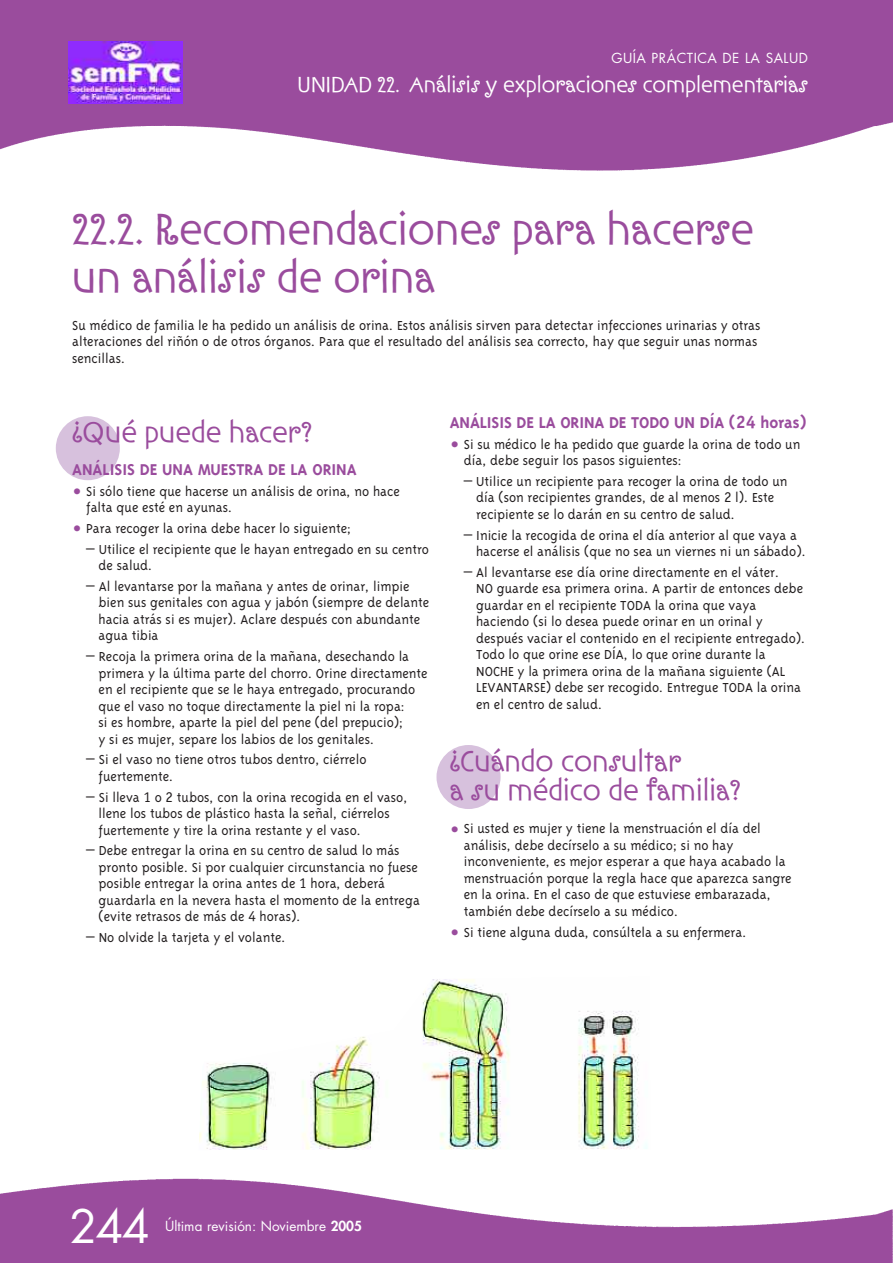
<style>
.page{position:relative;width:893px;height:1263px;background:#fff}
.page>*{position:absolute;margin:0;border:0;box-sizing:border-box;transform-origin:0 0}
.t1{font:45px/48px "Ironwork ITCTT";color:#9a4c9d}
.t2{font:45px "Futura";color:#fff}
.t3{font:30px/29.2px "Ironwork ITCTT";color:#9a4c9d}
.t4{font:22.5px "Ironwork ITCTT";color:#fff}
.t5{font:700 18px "Triplex";letter-spacing:-.005em;color:#9a4c9d}
.t6{font:300 15px/16.5px "Triplex";color:#231f20}
.t7{font:13.5px "Futura";color:#fff}
.t8{font:13.5px "Futura";letter-spacing:.035em;color:#fff}
.s1{font-family:"Officina Sans";font-weight:400}
.s2{font-family:"Officina Sans"}
.s3{font-weight:800}
</style>
<div class="page">
<div style="left:436px;top:745px;width:64px;height:64px;background:#d7c1dd;border-radius:50%"></div>
<div style="left:56px;top:416px;width:64px;height:64px;background:#d7c1dd;border-radius:50%"></div>
<img style="left:0;top:1178px;width:892px;height:85px">
<img style="left:0;top:0;width:892px;height:171px">
<div style="left:59px;top:32px;width:142px;height:82px;background:#9a4c9d"></div>
<img style="left:69px;top:42px;width:114px;height:61px">
<img style="left:199px;top:979px;width:448px;height:171px">
<p class="t8" style="left:611px;top:52px;width:198px">GUÍA PRÁCTICA DE LA SALUD</p>
<h3 class="t4" style="left:297px;top:71px;width:512px">UNIDAD 22. Análisis y exploraciones complementarias</h3>
<h1 class="t1" style="left:72px;top:206px;width:683px">22.2. Recomendaciones para hacerse un análisis de orina</h1>
<p class="t6" style="left:72px;top:316px;width:690px">Su médico de familia le ha pedido un análisis de orina. Estos análisis sirven para detectar infecciones urinarias y otras alteraciones del riñón o de otros órganos. Para que el resultado del análisis sea correcto, hay que seguir unas normas sencillas.</p>
<h2 class="t3" style="left:72px;top:418px;width:241px">¿Qué puede hacer?</h2>
<p class="t5" style="left:72px;top:458px;width:286px">ANÁLISIS DE UNA MUESTRA DE LA ORINA</p>
<p class="t6" style="left:86px;top:482px;width:315px">Si sólo tiene que hacerse un análisis de orina, no hace falta que esté en ayunas.</p>
<p class="t6" style="left:86px;top:520px;width:267px">Para recoger la orina debe hacer lo siguiente;</p>
<p class="t6" style="left:99px;top:540px;width:332px;text-indent:-12px">– Utilice el recipiente que le hayan entregado en su centro de salud.</p>
<p class="t6" style="left:99px;top:578px;width:332px;text-indent:-12px">– Al levantarse por la mañana y antes de orinar, limpie bien sus genitales con agua y jabón (siempre de delante hacia atrás si es mujer). Aclare después con abundante agua tibia</p>
<p class="t6" style="left:99px;top:648px;width:330px;text-indent:-12px">– Recoja la primera orina de la mañana, desechando la primera y la última parte del chorro. Orine directamente en el recipiente que se le haya entregado, procurando que el vaso no toque directamente la piel ni la ropa:<br>si es hombre, aparte la piel del pene (del prepucio);<br>y si es mujer, separe los labios de los genitales.</p>
<p class="t6" style="left:99px;top:751px;width:269px;text-indent:-12px">– Si el vaso no tiene otros tubos dentro, ciérrelo fuertemente.</p>
<p class="t6" style="left:99px;top:788px;width:310px;text-indent:-12px">– Si lleva <span class="s1">1</span> o <span class="s1">2</span> tubos, con la orina recogida en el vaso, llene los tubos de plástico hasta la señal, ciérrelos fuertemente y tire la orina restante y el vaso.</p>
<p class="t6" style="left:99px;top:842px;width:323px;text-indent:-12px">– Debe entregar la orina en su centro de salud lo más pronto posible. Si por cualquier circunstancia no fuese posible entregar la orina antes de <span class="s1">1</span> hora, deberá guardarla en la nevera hasta el momento de la entrega (evite retrasos de más de <span class="s1">4</span> horas).</p>
<p class="t6" style="left:86px;top:929px;width:201px">– No olvide la tarjeta y el volante.</p>
<p class="t5" style="left:449px;top:411px;width:358px">ANÁLISIS DE LA ORINA DE TODO UN DÍA (<span class="s2">24</span> horas)</p>
<p class="t6" style="left:463px;top:435px;width:338px">Si su médico le ha pedido que guarde la orina de todo un día, debe seguir los pasos siguientes:</p>
<p class="t6" style="left:476px;top:472px;width:313px;text-indent:-12px">– Utilice un recipiente para recoger la orina de todo un día (son recipientes grandes, de al menos <span class="s1">2</span> l). Este recipiente se lo darán en su centro de salud.</p>
<p class="t6" style="left:476px;top:526px;width:331px;text-indent:-12px">– Inicie la recogida de orina el día anterior al que vaya a hacerse el análisis (que no sea un viernes ni un sábado).</p>
<p class="t6" style="left:476px;top:563px;width:331px;text-indent:-12px">– Al levantarse ese día orine directamente en el váter.<br>NO guarde esa primera orina. A partir de entonces debe guardar en el recipiente TODA la orina que vaya haciendo (si lo desea puede orinar en un orinal y después vaciar el contenido en el recipiente entregado).<br>Todo lo que orine ese DÍA, lo que orine durante la NOCHE y la primera orina de la mañana siguiente (AL LEVANTARSE) debe ser recogido. Entregue TODA la orina en el centro de salud.</p>
<h2 class="t3" style="left:449px;top:747px;width:292px">¿Cuándo consultar<br>a su médico de familia?</h2>
<p class="t6" style="left:463px;top:820px;width:329px">Si usted es mujer y tiene la menstruación el día del análisis, debe decírselo a su médico; si no hay inconveniente, es mejor esperar a que haya acabado la menstruación porque la regla hace que aparezca sangre en la orina. En el caso de que estuviese embarazada, también debe decírselo a su médico.</p>
<p class="t6" style="left:463px;top:923px;width:284px">Si tiene alguna duda, consúltela a su enfermera.</p>
<h1 class="t2" style="left:70px;top:1206px;width:82px">244</h1>
<p class="t7" style="left:165px;top:1220px;width:198px">Última revisión: Noviembre <span class="s3">2005</span></p>
</div>
